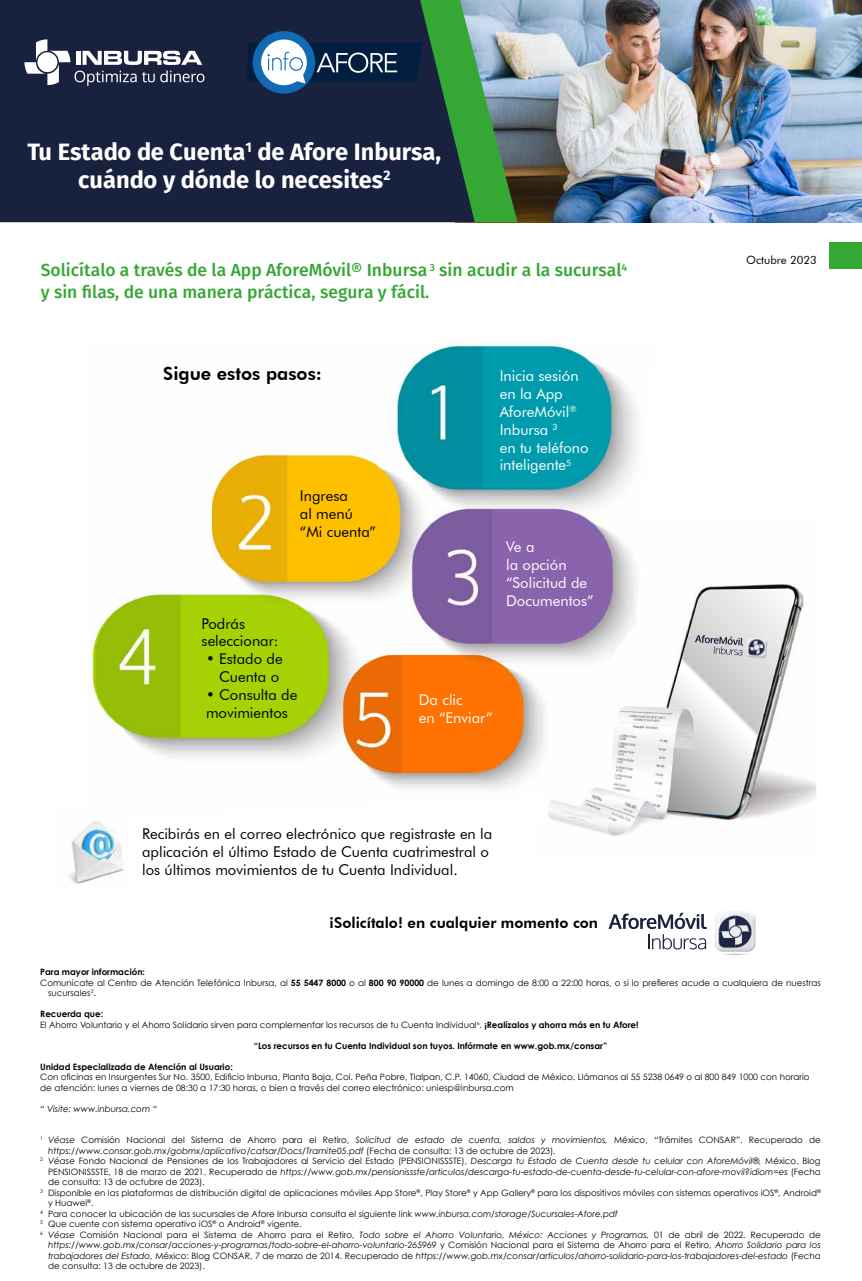
<style>
.page{position:relative;width:862px;height:1281px;background:#fff}
.page>*{position:absolute;margin:0;border:0;box-sizing:border-box;transform-origin:0 0}
.t1{font:700 23.62px/28.3px "Fira Sans";color:#fff;text-align:center}
.t2{font:800 18.11px "Futura BT";color:#000}
.t3{font:500 17.5px/21.9px "Fira Sans";color:#34a735}
.t4{font:14.88px/17.8px "Futura BT";color:#000}
.t5{font:14.88px/17.8px "Futura BT";color:#fff}
.t6{font:800 14.88px "Futura BT";color:#000}
.t7{font:11.38px "Futura BT";color:#000}
.t8{font:8.75px/10.5px "Century Gothic";color:#000}
.t9{font:italic 8.75px "Century Gothic";color:#000}
.t10{font:700 8.75px "Century Gothic";color:#000}
.s1{font-weight:700}
.s2{font-style:italic}
.s3{font-style:normal}
</style>
<div class="page">
<img style="left:69px;top:822px;width:55px;height:62px">
<img style="left:90px;top:342px;width:546px;height:480px">
<img style="left:517px;top:0;width:345px;height:222px">
<div style="left:0;top:0;width:246px;height:222px;background:#18223e"></div>
<svg style="left:24px;top:39px;width:180px;height:47px"></svg>
<svg style="left:246px;top:0;width:271px;height:222px;background:#2e4c52"></svg>
<div style="left:830px;top:242px;width:32px;height:26px;background:#34a735"></div>
<img style="left:533px;top:518px;width:283px;height:318px">
<svg style="left:608px;top:911px;width:148px;height:44px"></svg>
<svg style="left:667px;top:589px;width:132px;height:227px"></svg>
<h1 class="t1" style="left:28px;top:139px;width:415px">Tu Estado de Cuenta<sup>1</sup> de Afore Inbursa, cuándo y dónde lo necesites<sup>2</sup></h1>
<h3 class="t3" style="left:41px;top:261px;width:588px">Solicítalo a través de la App AforeMóvil® Inbursa <sup>3</sup> sin acudir a la sucursal<sup>4 </sup>y sin filas, de una manera práctica, segura y fácil.</h3>
<h2 class="t2" style="left:163px;top:363px;width:160px">Sigue estos pasos:</h2>
<h3 class="t4" style="left:300px;top:487px;width:77px">Ingresa<br>al menú “Mi cuenta”</h3>
<h3 class="t4" style="left:202px;top:614px;width:79px">Podrás seleccionar:</h3>
<h3 class="t4" style="left:206px;top:650px;width:78px;text-align:right">• Estado de<br>Cuenta o</h3>
<h3 class="t4" style="left:206px;top:686px;width:93px">• Consulta de movimientos</h3>
<h3 class="t5" style="left:500px;top:367px;width:90px">Inicia sesión en la App<br>AforeMóvil<sup>®<br></sup>Inbursa <sup>3<br></sup>en tu teléfono inteligente<sup>5</sup></h3>
<h3 class="t5" style="left:506px;top:538px;width:89px">Ve a<br>la opción “Solicitud de<br>Documentos”</h3>
<h3 class="t5" style="left:419px;top:691px;width:75px">Da clic<br>en “Enviar”</h3>
<h3 class="t4" style="left:142px;top:825px;width:352px">Recibirás en el correo electrónico que registraste en la aplicación el último Estado de Cuenta cuatrimestral o los últimos movimientos de tu Cuenta Individual.</h3>
<h3 class="t6" style="left:329px;top:914px;width:270px">¡Solicítalo! en cualquier momento con</h3>
<h3 class="t7" style="left:746px;top:253px;width:72px">Octubre 2023</h3>
<p class="t10" style="left:40px;top:965px;width:106px">Para mayor información:</p>
<p class="t8" style="left:40px;top:977px;width:782px">Comunícate al Centro de Atención Telefónica Inbursa, al <span class="s1">55 5447 8000</span> o al <span class="s1">800 90 90000</span> de lunes a domingo de 8:00 a 22:00 horas, o si lo prefieres acude a cualquiera de nuestras</p>
<p class="t8" style="left:48px;top:988px;width:49px">sucursales<sup>2</sup>.</p>
<p class="t8" style="left:40px;top:1009px;width:600px"><span class="s1">Recuerda que:<br></span>El Ahorro Voluntario y el Ahorro Solidario sirven para complementar los recursos de tu Cuenta Individual<sup>6</sup>. <span class="s1">¡Realízalos y ahorra más en tu Afore!</span></p>
<p class="t10" style="left:254px;top:1039px;width:355px">“Los recursos en tu Cuenta Individual son tuyos. Infórmate en www.gob.mx/consar”</p>
<p class="t10" style="left:40px;top:1060px;width:194px">Unidad Especializada de Atención al Usuario:</p>
<p class="t8" style="left:40px;top:1072px;width:771px">Con oficinas en Insurgentes Sur No. 3500, Edificio Inbursa, Planta Baja, Col. Peña Pobre, Tlalpan, C.P. 14060, Ciudad de México. Llámanos al 55 5238 0649 o al 800 849 1000 con horario de atención: lunes a viernes de 08:30 a 17:30 horas, o bien a través del correo electrónico: uniesp@inbursa.com</p>
<p class="t9" style="left:40px;top:1102px;width:118px">“ Visite: www.inbursa.com “</p>
<p class="t8" style="left:40px;top:1135px;width:782px"><sup>1</sup> <span class="s2">Véase</span> Comisión Nacional del Sistema de Ahorro para el Retiro, <span class="s2">Solicitud de estado de cuenta, saldos y movimientos,</span> México, “Trámites CONSAR”. Recuperado de</p>
<p class="t9" style="left:48px;top:1144px;width:509px">https://www.consar.gob.mx/gobmx/aplicativo/catsar/Docs/Tramite05.pdf <span class="s3">(Fecha de consulta: 13 de octubre de 2023).</span></p>
<p class="t8" style="left:40px;top:1156px;width:782px"><sup>2</sup> <span class="s2">Véase</span> Fondo Nacional de Pensiones de los Trabajadores al Servicio del Estado (PENSIONISSSTE), <span class="s2">Descarga tu Estado de Cuenta desde tu celular con AforeMóvil®,</span> México, Blog</p>
<p class="t9" style="left:48px;top:1165px;width:774px"><span class="s3">PENSIONISSSTE, 18 de marzo de 2021. Recuperado de</span> https://www.gob.mx/pensionissste/articulos/descarga-tu-estado-de-cuenta-desde-tu-celular-con-afore-movil?idiom=es <span class="s3">(Fecha</span></p>
<p class="t8" style="left:48px;top:1177px;width:158px">de consulta: 13 de octubre de 2023).</p>
<p class="t8" style="left:40px;top:1187px;width:782px"><sup>3</sup> Disponible en las plataformas de distribución digital de aplicaciones móviles App Store<sup>®</sup>, Play Store<sup>®</sup> y App Gallery<sup>®</sup> para los dispositivos móviles con sistemas operativos iOS<sup>®</sup>, Android<sup>®</sup></p>
<p class="t8" style="left:48px;top:1198px;width:47px">y Huawei<sup>®</sup>.</p>
<p class="t8" style="left:40px;top:1208px;width:579px"><sup>4</sup> Para conocer la ubicación de las sucursales de Afore Inbursa consulta el siguiente link <span class="s2">www.inbursa.com/storage/Sucursales-Afore.pdf</span></p>
<p class="t8" style="left:40px;top:1219px;width:263px"><sup>5</sup> Que cuente con sistema operativo iOS<sup>®</sup> o Android<sup>®</sup> vigente.</p>
<p class="t8" style="left:40px;top:1229px;width:782px"><sup>6</sup> <span class="s2">Véase</span> Comisión Nacional para el Sistema de Ahorro para el Retiro, <span class="s2">Todo sobre el Ahorro Voluntario, México: Acciones y Programas,</span> 01 de abril de 2022. Recuperado de</p>
<p class="t9" style="left:48px;top:1239px;width:774px">https://www.gob.mx/consar/acciones-y-programas/todo-sobre-el-ahorro-voluntario-265969 <span class="s3">y Comisión Nacional para el Sistema de Ahorro para el Retiro,</span> Ahorro Solidario para los</p>
<p class="t9" style="left:48px;top:1249px;width:774px">trabajadores del Estado, <span class="s3">México: Blog CONSAR, 7 de marzo de 2014. Recuperado de</span> https://www.gob.mx/consar/articulos/ahorro-solidario-para-los-trabajadores-del-estado <span class="s3">(Fecha</span></p>
<p class="t8" style="left:48px;top:1261px;width:158px">de consulta: 13 de octubre de 2023).</p>
</div>
